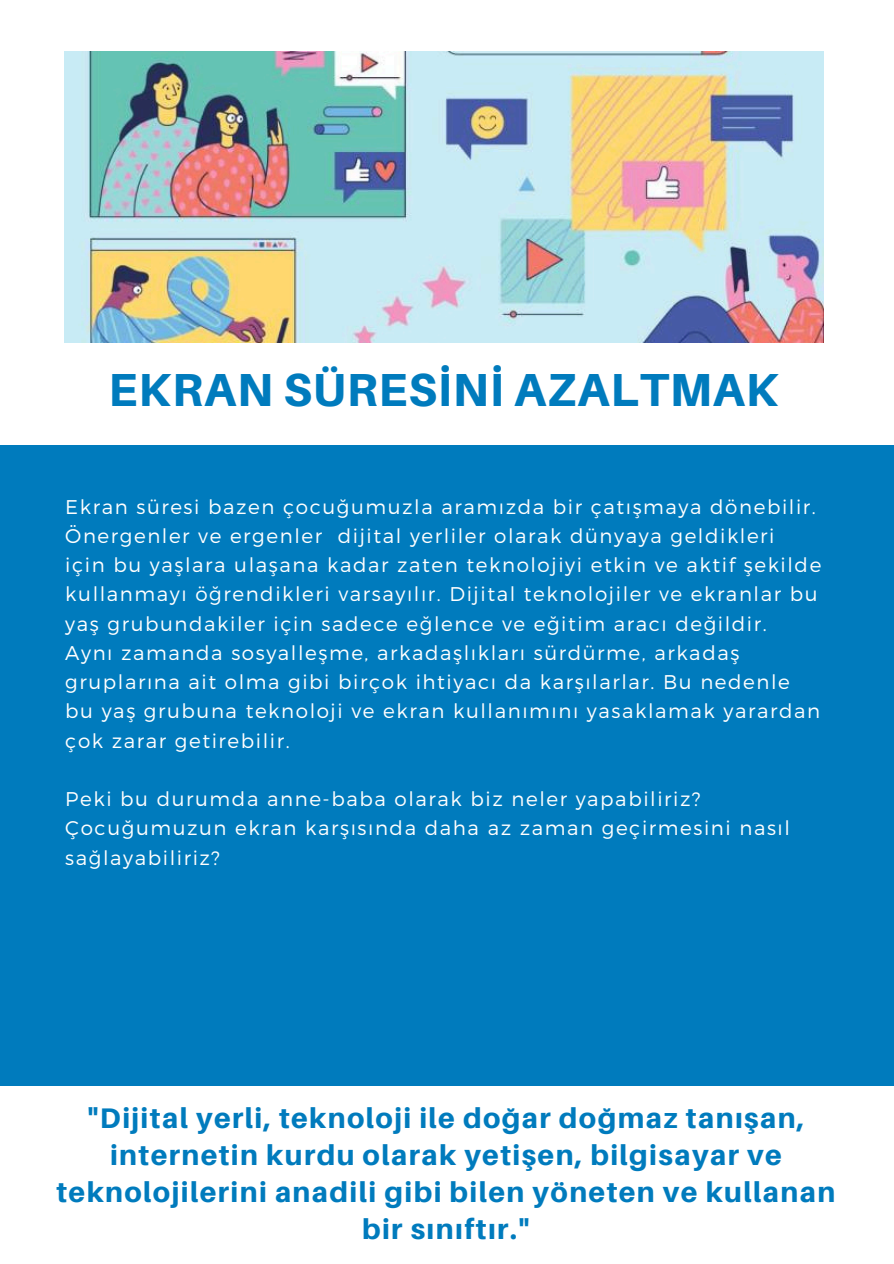
<style>
.page{position:relative;width:894px;height:1264px;background:#fff}
.page>*{position:absolute;margin:0;border:0;box-sizing:border-box;transform-origin:0 0}
.t1{font:800 46.35px "Aileron";letter-spacing:.02em;color:#007bbd}
.t2{font:800 28.35px/37.2px "Aileron";letter-spacing:.05em;color:#007bbd;text-align:center}
.t3{font:300 19.8px/29.2px "Montserrat";letter-spacing:.08em;color:#fff}
</style>
<div class="page">
<div style="left:0;top:446px;width:893px;height:639px;background:#007bbd"></div>
<img style="left:64px;top:52px;width:758px;height:290px">
<h1 class="t1" style="left:108px;top:361px;width:671px">EKRAN SÜRESİNİ AZALTMAK</h1>
<p class="t3" style="left:65px;top:491px;width:757px">Ekran süresi bazen çocuğumuzla aramızda bir çatışmaya dönebilir.<br>Önergenler ve ergenler dijital yerliler olarak dünyaya geldikleri<br>için bu yaşlara ulaşana kadar zaten teknolojiyi etkin ve aktif şekilde kullanmayı öğrendikleri varsayılır. Dijital teknolojiler ve ekranlar bu yaş grubundakiler için sadece eğlence ve eğitim aracı değildir.<br>Aynı zamanda sosyalleşme, arkadaşlıkları sürdürme, arkadaş gruplarına ait olma gibi birçok ihtiyacı da karşılarlar. Bu nedenle bu yaş grubuna teknoloji ve ekran kullanımını yasaklamak yarardan çok zarar getirebilir.</p>
<p class="t3" style="left:65px;top:783px;width:726px">Peki bu durumda anne-baba olarak biz neler yapabiliriz?<br>Çocuğumuzun ekran karşısında daha az zaman geçirmesini nasıl sağlayabiliriz?</p>
<p class="t2" style="left:56px;top:1098px;width:780px">"Dijital yerli, teknoloji ile doğar doğmaz tanışan, internetin kurdu olarak yetişen, bilgisayar ve teknolojilerini anadili gibi bilen yöneten ve kullanan bir sınıftır."</p>
</div>
